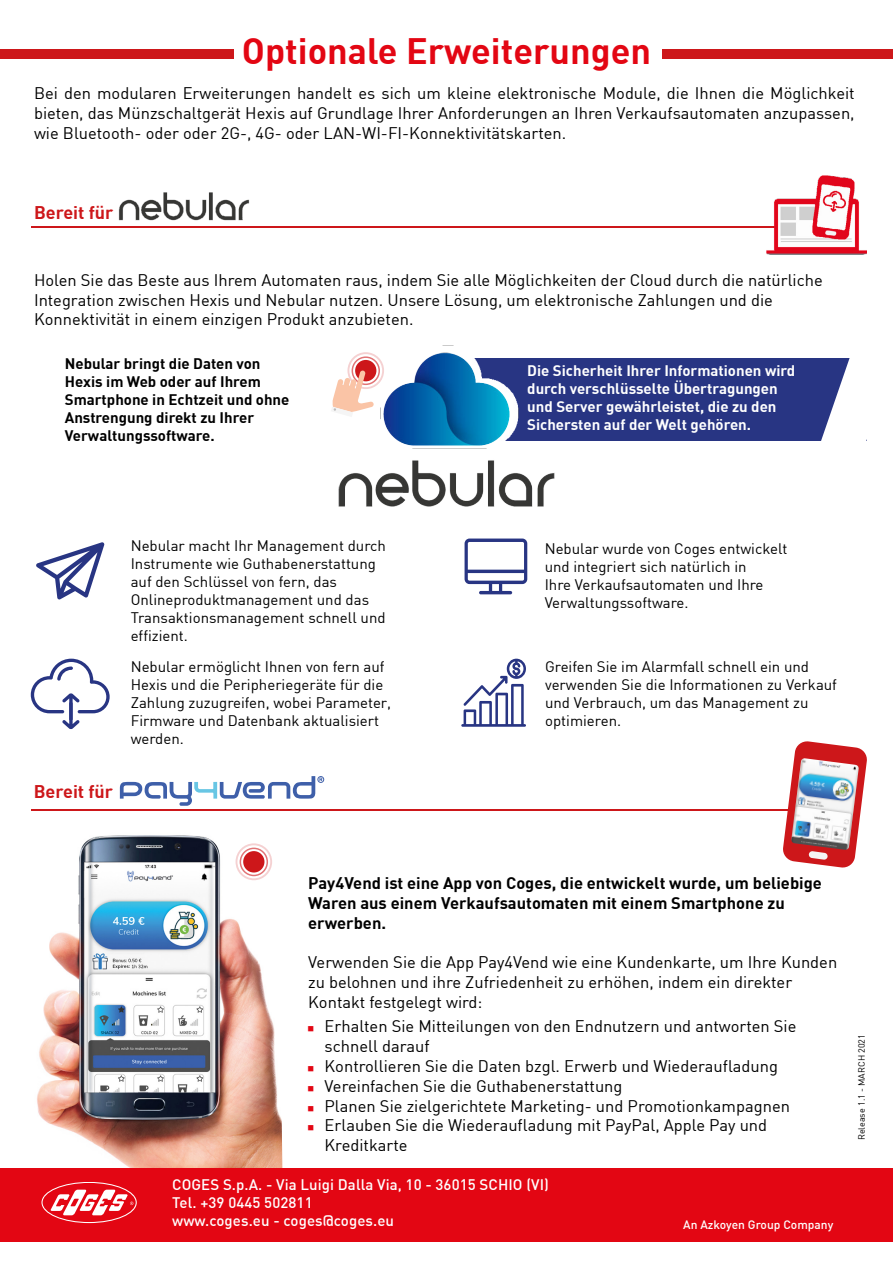
<style>
.page{position:relative;width:893px;height:1263px;background:#fff}
.page>*{position:absolute;margin:0;border:0;box-sizing:border-box;transform-origin:0 0}
.Titolo_grande{font:700 36px "DIN";color:#e30613}
.Titolo{font:700 18px "DIN";color:#cd171a}
.Didascalia{font:16.5px/19.8px "DIN";color:#000}
.Testo{font:16.5px/19.8px "DIN";color:#000}
.Testo-2{font:700 16.5px/19.8px "DIN";color:#000}
.Didascalia-2{font:15px/18px "DIN";color:#000}
.Didascalia-3{font:700 15px/18px "DIN";color:#fff}
.Didascalia-4{font:700 15px/18px "DIN";color:#000}
.t1{font:500 15px "DIN";letter-spacing:.005em;color:#fff}
.t2{font:500 12px "DIN";color:#fff}
.t3{font:9px "DIN";color:#000}
</style>
<div class="page">
<div style="left:455px;top:358px;width:412px;height:82px;background:#283583"></div>
<img style="left:338px;top:345px;width:227px;height:162px">
<img style="left:37px;top:835px;width:245px;height:333px">
<svg style="left:119px;top:776px;width:205px;height:30px"></svg>
<hr style="left:31px;top:226px;width:754px;height:2px;background:#cd171a">
<img style="left:766px;top:175px;width:101px;height:80px">
<div style="left:663px;top:49px;width:230px;height:10px;background:#cd171a"></div>
<div style="left:0;top:49px;width:234px;height:10px;background:#cd171a"></div>
<svg style="left:465px;top:538px;width:62px;height:56px"></svg>
<svg style="left:461px;top:659px;width:65px;height:68px"></svg>
<svg style="left:31px;top:659px;width:79px;height:70px"></svg>
<svg style="left:36px;top:542px;width:68px;height:57px"></svg>
<hr style="left:31px;top:809px;width:760px;height:2px;background:#cd171a">
<svg style="left:783px;top:741px;width:84px;height:127px"></svg>
<svg style="left:814px;top:358px;width:53px;height:83px"></svg>
<img style="left:118px;top:192px;width:132px;height:29px">
<div style="left:0;top:1168px;width:893px;height:74px;background:#e30613"></div>
<svg style="left:41px;top:1182px;width:96px;height:41px"></svg>
<div style="left:355px;top:360px;width:21px;height:21px;background:#cd171a;border-radius:50%"></div>
<div style="left:352px;top:356px;width:28px;height:29px;border:2px solid #cd171a;border-radius:50%"></div>
<div style="left:347px;top:352px;width:37px;height:37px;border:2px solid #cd171a;border-radius:50%"></div>
<svg style="left:332px;top:370px;width:42px;height:47px"></svg>
<div style="left:243px;top:851px;width:21px;height:21px;background:#cd171a;border-radius:50%"></div>
<div style="left:240px;top:847px;width:28px;height:29px;border:2px solid #cd171a;border-radius:50%"></div>
<div style="left:236px;top:843px;width:36px;height:37px;border:2px solid #cd171a;border-radius:50%"></div>
<p class="Titolo_grande" style="left:242px;top:27px;width:411px">Optionale Erweiterungen</p>
<p class="Didascalia" style="left:34px;top:83px;width:822px;text-align:justify">Bei den modularen Erweiterungen handelt es sich um kleine elektronische Module, die Ihnen die Möglichkeit bieten, das Münzschaltgerät Hexis auf Grundlage Ihrer Anforderungen an Ihren Verkaufsautomaten anzupassen, wie Bluetooth- oder oder 2G-, 4G- oder LAN-WI-FI-Konnektivitätskarten.</p>
<p class="Titolo" style="left:34px;top:201px;width:81px">Bereit für</p>
<p class="Didascalia" style="left:34px;top:270px;width:790px">Holen Sie das Beste aus Ihrem Automaten raus, indem Sie alle Möglichkeiten der Cloud durch die natürliche<br>Integration zwischen Hexis und Nebular nutzen. Unsere Lösung, um elektronische Zahlungen und die<br>Konnektivität in einem einzigen Produkt anzubieten.</p>
<p class="Didascalia-4" style="left:65px;top:354px;width:226px">Nebular bringt die Daten von<br>Hexis im Web oder auf Ihrem<br>Smartphone in Echtzeit und ohne<br>Anstrengung direkt zu Ihrer<br>Verwaltungssoftware.</p>
<p class="Didascalia-3" style="left:527px;top:361px;width:270px">Die Sicherheit Ihrer Informationen wird durch verschlüsselte Übertragungen und Server gewährleistet, die zu den Sichersten auf der Welt gehören.</p>
<p class="Titolo" style="left:34px;top:780px;width:81px">Bereit für</p>
<p class="Didascalia-2" style="left:131px;top:537px;width:257px">Nebular macht Ihr Management durch<br>Instrumente wie Guthabenerstattung auf den Schlüssel von fern, das<br>Onlineproduktmanagement und das<br>Transaktionsmanagement schnell und effizient.</p>
<p class="Didascalia-2" style="left:131px;top:657px;width:262px">Nebular ermöglicht Ihnen von fern auf<br>Hexis und die Peripheriegeräte für die<br>Zahlung zuzugreifen, wobei Parameter,<br>Firmware und Datenbank aktualisiert werden.</p>
<p class="Didascalia-2" style="left:545px;top:539px;width:244px">Nebular wurde von Coges entwickelt und integriert sich natürlich in<br>Ihre Verkaufsautomaten und Ihre<br>Verwaltungssoftware.</p>
<p class="Didascalia-2" style="left:545px;top:657px;width:293px">Greifen Sie im Alarmfall schnell ein und verwenden Sie die Informationen zu Verkauf und Verbrauch, um das Management zu optimieren.</p>
<p class="Testo-2" style="left:308px;top:872px;width:515px">Pay4Vend ist eine App von Coges, die entwickelt wurde, um beliebige<br>Waren aus einem Verkaufsautomaten mit einem Smartphone zu erwerben.</p>
<p class="Testo" style="left:308px;top:952px;width:530px">Verwenden Sie die App Pay4Vend wie eine Kundenkarte, um Ihre Kunden zu belohnen und ihre Zufriedenheit zu erhöhen, indem ein direkter<br>Kontakt festgelegt wird:</p>
<p class="Didascalia" style="left:325px;top:1016px;width:473px">Erhalten Sie Mitteilungen von den Endnutzern und antworten Sie schnell darauf</p>
<p class="Didascalia" style="left:325px;top:1056px;width:455px">Kontrollieren Sie die Daten bzgl. Erwerb und Wiederaufladung</p>
<p class="Didascalia" style="left:325px;top:1076px;width:299px">Vereinfachen Sie die Guthabenerstattung</p>
<p class="Didascalia" style="left:325px;top:1095px;width:467px">Planen Sie zielgerichtete Marketing- und Promotionkampagnen</p>
<p class="Didascalia" style="left:325px;top:1115px;width:444px">Erlauben Sie die Wiederaufladung mit PayPal, Apple Pay und<br>Kreditkarte</p>
<p class="t1" style="left:172px;top:1174px;width:378px">COGES S.p.A. - Via Luigi Dalla Via, 10 - 36015 SCHIO (VI)</p>
<p class="t1" style="left:172px;top:1192px;width:142px">Tel. +39 0445 502811</p>
<p class="t1" style="left:172px;top:1210px;width:223px">www.coges.eu - coges@coges.eu</p>
<p class="t2" style="left:683px;top:1217px;width:152px">An Azkoyen Group Company</p>
<p class="t3" style="left:856px;top:1140px;width:108px;rotate:-90deg">Release 1.1 - MARCH 2021</p>
</div>
